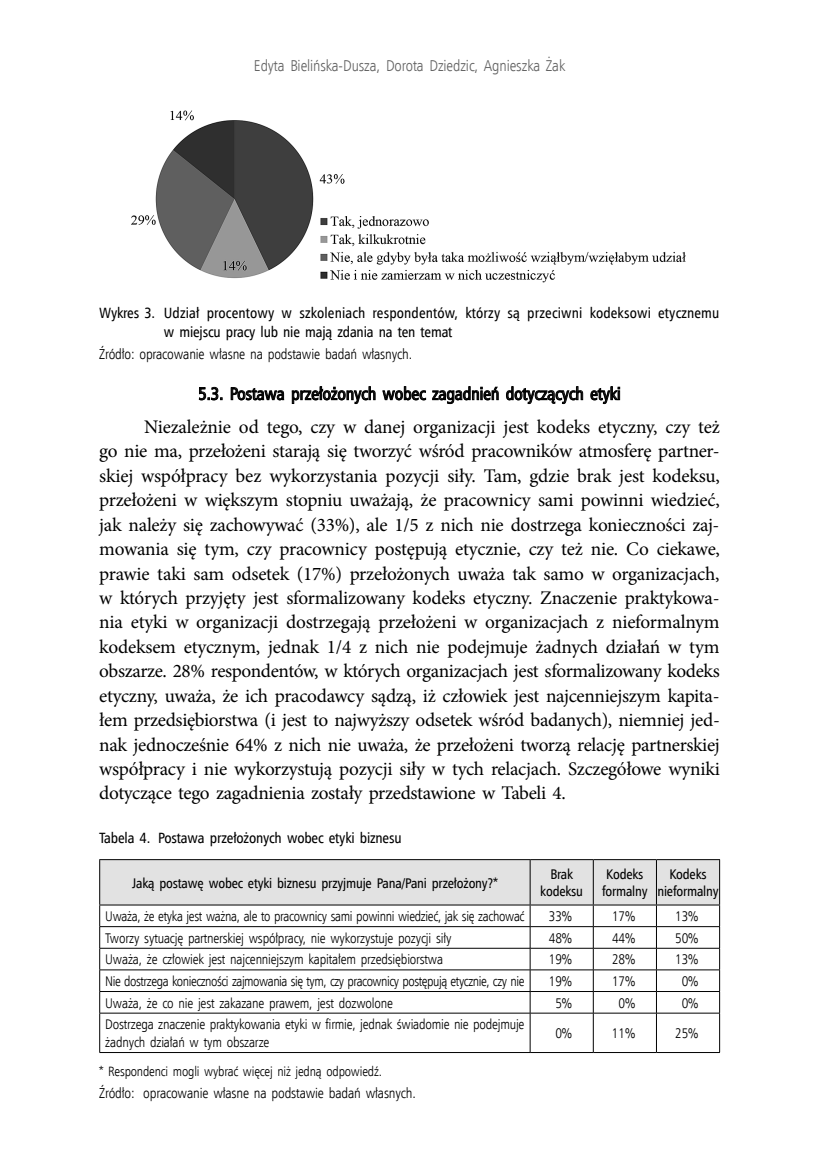
<style>
.page{position:relative;width:819px;height:1166px;background:#fff}
.page>*{position:absolute;margin:0;border:0;box-sizing:border-box;transform-origin:0 0}
.t1{font:19.25px/24.5px "Minion Pro";letter-spacing:-.02em;color:#000;text-align:justify}
.t2{font:17.5px "Humnst 777 Cn EU";letter-spacing:-.01em;color:#000}
.t3{font:15.75px "Humnst 777 Lt Cn EU";letter-spacing:-.005em;color:#636363}
.t4{font:14.88px/18.9px "Humnst 777 Cn EU";letter-spacing:.01em;color:#000}
.t5{font:14.88px "Humnst 777 Cn EU";letter-spacing:-.01em;color:#000}
.t6{font:14.35px "Humnst 777 Lt Cn EU";letter-spacing:-.01em;color:#000}
.t7{font:14px/17.8px "Humnst 777 Lt Cn EU";letter-spacing:-.015em;color:#000}
.t8{font:14px/17.8px "Humnst 777 Cn EU";letter-spacing:-.01em;color:#000;text-align:center}
.t9{font:14px "Humnst 777 Lt Cn EU";letter-spacing:-.035em;color:#000}
.t10{font:13.65px "Humnst 777 Lt Cn EU";letter-spacing:-.01em;color:#000}
</style>
<div class="page">
<img style="left:131px;top:110px;width:555px;height:173px">
<svg style="left:199px;top:387px;width:23px;height:13px"></svg>
<svg style="left:231px;top:387px;width:53px;height:13px"></svg>
<svg style="left:292px;top:386px;width:83px;height:18px"></svg>
<svg style="left:382px;top:386px;width:44px;height:14px"></svg>
<svg style="left:432px;top:386px;width:66px;height:18px"></svg>
<svg style="left:506px;top:386px;width:77px;height:18px"></svg>
<svg style="left:590px;top:386px;width:29px;height:18px"></svg>
<hr style="left:99px;top:1013px;width:431px;height:1px;background:#000">
<hr style="left:530px;top:1013px;width:63px;height:1px;background:#000">
<hr style="left:530px;top:1013px;width:1px;height:39px;background:#000">
<hr style="left:593px;top:1013px;width:63px;height:1px;background:#000">
<hr style="left:593px;top:1013px;width:1px;height:39px;background:#000">
<hr style="left:656px;top:1013px;width:63px;height:1px;background:#000">
<hr style="left:656px;top:1013px;width:1px;height:39px;background:#000">
<svg style="left:99px;top:860px;width:621px;height:153px"></svg>
<hr style="left:99px;top:1013px;width:1px;height:39px;background:#000">
<hr style="left:719px;top:1013px;width:1px;height:39px;background:#000">
<hr style="left:99px;top:1052px;width:431px;height:1px;background:#000">
<hr style="left:530px;top:1052px;width:63px;height:1px;background:#000">
<hr style="left:593px;top:1052px;width:63px;height:1px;background:#000">
<hr style="left:656px;top:1052px;width:63px;height:1px;background:#000">
<hr style="left:99px;top:859px;width:431px;height:1px;background:#000">
<hr style="left:99px;top:860px;width:1px;height:44px;background:#000">
<hr style="left:530px;top:859px;width:63px;height:1px;background:#000">
<hr style="left:593px;top:859px;width:63px;height:1px;background:#000">
<hr style="left:656px;top:859px;width:64px;height:1px;background:#000">
<hr style="left:719px;top:860px;width:1px;height:44px;background:#000">
<hr style="left:99px;top:904px;width:431px;height:1px;background:#000">
<hr style="left:530px;top:904px;width:63px;height:1px;background:#000">
<hr style="left:593px;top:904px;width:63px;height:1px;background:#000">
<hr style="left:656px;top:904px;width:64px;height:1px;background:#000">
<p class="t3" style="left:254px;top:56px;width:313px">Edyta Bielińska-Dusza, Dorota Dziedzic, Agnieszka Żak</p>
<p class="t4" style="left:164px;top:304px;width:557px;text-indent:-65px">Wykres 3. Udział procentowy w szkoleniach respondentów, którzy są przeciwni kodeksowi etycznemu w miejscu pracy lub nie mają zdania na ten temat</p>
<p class="t6" style="left:99px;top:345px;width:314px">Źródło: opracowanie własne na podstawie badań własnych.</p>
<p class="t2" style="left:198px;top:383px;width:424px">5.3. Postawa przełożonych wobec zagadnień dotyczących etyki</p>
<p class="t1" style="left:99px;top:415px;width:622px;text-indent:45px">Niezależnie od tego, czy w danej organizacji jest kodeks etyczny, czy też go nie ma, przełożeni starają się tworzyć wśród pracowników atmosferę partner&shy;skiej współpracy bez wykorzystania pozycji siły. Tam, gdzie brak jest kodeksu, przełożeni w większym stopniu uważają, że pracownicy sami powinni wiedzieć, jak należy się zachowywać (33%), ale 1/5 z nich nie dostrzega konieczności zaj&shy;mowania się tym, czy pracownicy postępują etycznie, czy też nie. Co ciekawe, prawie taki sam odsetek (17%) przełożonych uważa tak samo w organizacjach, w których przyjęty jest sformalizowany kodeks etyczny. Znaczenie praktykowa&shy;nia etyki w organizacji dostrzegają przełożeni w organizacjach z nieformalnym kodeksem etycznym, jednak 1/4 z nich nie podejmuje żadnych działań w tym obszarze. 28% respondentów, w których organizacjach jest sformalizowany kodeks etyczny, uważa, że ich pracodawcy sądzą, iż człowiek jest najcenniejszym kapita&shy;łem przedsiębiorstwa (i jest to najwyższy odsetek wśród badanych), niemniej jed&shy;nak jednocześnie 64% z nich nie uważa, że przełożeni tworzą relację partnerskiej współpracy i nie wykorzystują pozycji siły w tych relacjach. Szczegółowe wyniki dotyczące tego zagadnienia zostały przedstawione w Tabeli 4.</p>
<p class="t5" style="left:99px;top:828px;width:304px">Tabela 4. Postawa przełożonych wobec etyki biznesu</p>
<p class="t8" style="left:132px;top:873px;width:367px">Jaką postawę wobec etyki biznesu przyjmuje Pana/Pani przełożony?*</p>
<p class="t8" style="left:540px;top:865px;width:44px">Brak kodeksu</p>
<p class="t8" style="left:602px;top:865px;width:47px">Kodeks formalny</p>
<p class="t8" style="left:657px;top:865px;width:63px">Kodeks nieformalny</p>
<p class="t7" style="left:105px;top:907px;width:420px">Uważa, że etyka jest ważna, ale to pracownicy sami powinni wiedzieć, jak się zachować</p>
<p class="t7" style="left:549px;top:907px;width:25px">33%</p>
<p class="t7" style="left:612px;top:907px;width:25px">17%</p>
<p class="t7" style="left:675px;top:907px;width:25px">13%</p>
<p class="t7" style="left:105px;top:929px;width:347px">Tworzy sytuację partnerskiej współpracy, nie wykorzystuje pozycji siły</p>
<p class="t7" style="left:549px;top:929px;width:25px">48%</p>
<p class="t7" style="left:612px;top:929px;width:25px">44%</p>
<p class="t7" style="left:675px;top:929px;width:25px">50%</p>
<p class="t7" style="left:105px;top:950px;width:339px">Uważa, że człowiek jest najcenniejszym kapitałem przedsiębiorstwa</p>
<p class="t7" style="left:549px;top:950px;width:25px">19%</p>
<p class="t7" style="left:612px;top:950px;width:25px">28%</p>
<p class="t7" style="left:675px;top:950px;width:25px">13%</p>
<p class="t9" style="left:105px;top:972px;width:420px">Nie dostrzega konieczności zajmowania się tym, czy pracownicy postępują etycznie, czy nie</p>
<p class="t7" style="left:549px;top:972px;width:25px">19%</p>
<p class="t7" style="left:612px;top:972px;width:25px">17%</p>
<p class="t7" style="left:681px;top:972px;width:18px">0%</p>
<p class="t7" style="left:105px;top:993px;width:289px">Uważa, że co nie jest zakazane prawem, jest dozwolone</p>
<p class="t7" style="left:555px;top:993px;width:18px">5%</p>
<p class="t7" style="left:618px;top:993px;width:18px">0%</p>
<p class="t7" style="left:681px;top:993px;width:18px">0%</p>
<p class="t7" style="left:105px;top:1015px;width:420px">Dostrzega znaczenie praktykowania etyki w firmie, jednak świadomie nie podejmuje żadnych działań w tym obszarze</p>
<p class="t7" style="left:555px;top:1024px;width:18px">0%</p>
<p class="t7" style="left:612px;top:1024px;width:25px">11%</p>
<p class="t7" style="left:675px;top:1024px;width:25px">25%</p>
<p class="t10" style="left:99px;top:1063px;width:284px">* Respondenci mogli wybrać więcej niż jedną odpowiedź.</p>
<p class="t6" style="left:99px;top:1084px;width:318px">Źródło: opracowanie własne na podstawie badań własnych.</p>
</div>
